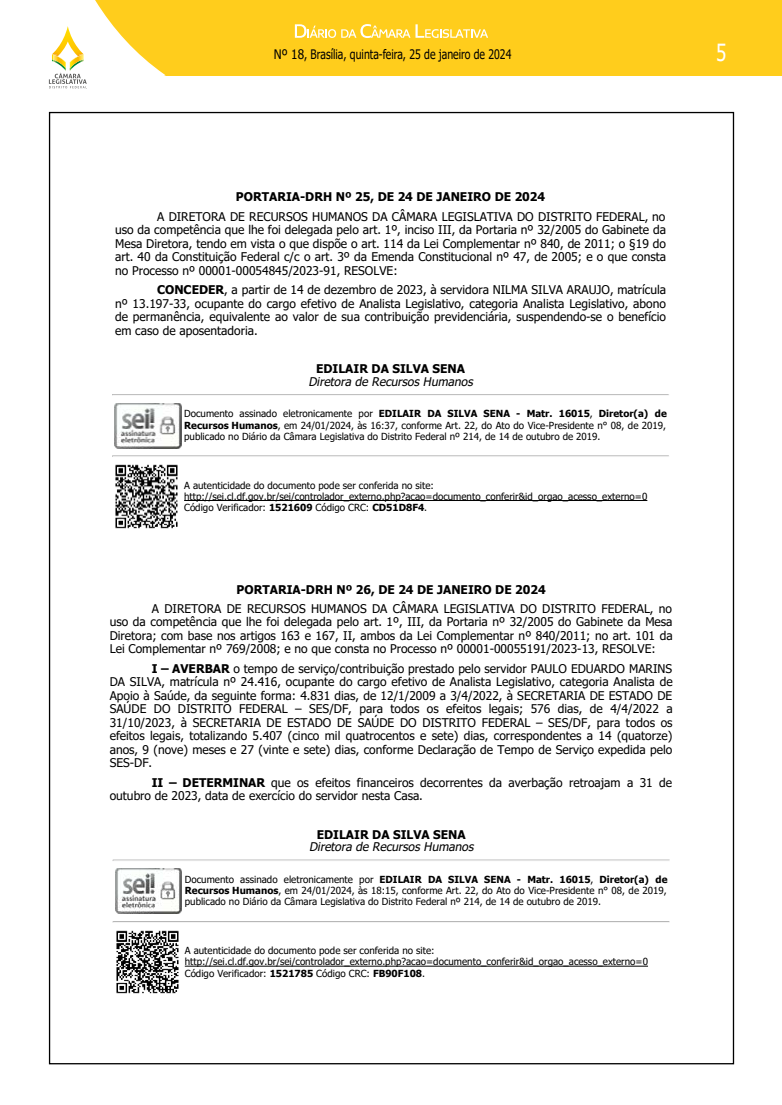
<style>
.page{position:relative;width:782px;height:1105px;background:#fff}
.page>*{position:absolute;margin:0;border:0;box-sizing:border-box;transform-origin:0 0}
.t1{font:23.6px "Tahoma";color:#fff;scale:.8 1}
.t2{font:13.1px "Tahoma";color:#000;scale:.9 1}
.t3{font:12px/13.5px "Tahoma";color:#000;text-align:justify}
.t4{font:700 12px "Tahoma";color:#000}
.t5{font:italic 12px "Tahoma";color:#000}
.t6{font:9.8px/11.3px "Tahoma";color:#000;text-align:justify}
.s1{font-weight:700}
</style>
<div class="page">
<div style="left:0;top:0;width:781px;height:75px;background:#ffcd1c"></div>
<svg style="left:0;top:0;width:165px;height:89px"></svg>
<svg style="left:295px;top:24px;width:193px;height:14px"></svg>
<svg style="left:112px;top:394px;width:557px;height:2px"></svg>
<svg style="left:112px;top:455px;width:557px;height:2px"></svg>
<img style="left:114px;top:403px;width:67px;height:45px">
<img style="left:115px;top:464px;width:63px;height:65px">
<hr style="left:184px;top:500px;width:463px;height:1px;background:#000">
<svg style="left:113px;top:860px;width:556px;height:1px"></svg>
<svg style="left:113px;top:921px;width:556px;height:2px"></svg>
<img style="left:115px;top:869px;width:67px;height:45px">
<img style="left:116px;top:930px;width:63px;height:64px">
<hr style="left:185px;top:966px;width:462px;height:1px;background:#000">
<p class="t2" style="left:274px;top:46px;width:265px">Nº 18, Brasília, quinta-feira, 25 de janeiro de 2024</p>
<h1 class="t1" style="left:715px;top:36px;width:14px">5</h1>
<p class="t4" style="left:236px;top:188px;width:311px">PORTARIA-DRH Nº 25, DE 24 DE JANEIRO DE 2024</p>
<p class="t3" style="left:115px;top:210px;width:552px;text-indent:42px">A DIRETORA DE RECURSOS HUMANOS DA CÂMARA LEGISLATIVA DO DISTRITO FEDERAL, no uso da competência que lhe foi delegada pelo art. 1º, inciso III, da Portaria nº 32/2005 do Gabinete da Mesa Diretora, tendo em vista o que dispõe o art. 114 da Lei Complementar nº 840, de 2011; o §19 do art. 40 da Constituição Federal c/c o art. 3º da Emenda Constitucional nº 47, de 2005; e o que consta no Processo nº 00001-00054845/2023-91, RESOLVE:</p>
<p class="t3" style="left:115px;top:284px;width:552px;text-indent:42px"><span class="s1">CONCEDER</span>, a partir de 14 de dezembro de 2023, à servidora NILMA SILVA ARAUJO, matrícula nº 13.197-33, ocupante do cargo efetivo de Analista Legislativo, categoria Analista Legislativo, abono de permanência, equivalente ao valor de sua contribuição previdenciária, suspendendo-se o benefício em caso de aposentadoria.</p>
<p class="t4" style="left:316px;top:360px;width:150px">EDILAIR DA SILVA SENA</p>
<p class="t5" style="left:308px;top:373px;width:169px">Diretora de RecursosHumanos</p>
<p class="t6" style="left:184px;top:409px;width:484px">Documento assinado eletronicamente por <span class="s1">EDILAIR DA SILVA SENA - Matr. 16015</span>, <span class="s1">Diretor(a) de Recursos Humanos</span>, em 24/01/2024, às 16:37, conforme Art. 22, do Ato do Vice-Presidente n° 08, de 2019, publicado no Diário da Câmara Legislativa do Distrito Federal nº 214, de 14 de outubro de 2019.</p>
<p class="t6" style="left:184px;top:480px;width:464px;text-align:left">A autenticidade do documento pode ser conferida no site: http://sei.cl.df.gov.br/sei/controlador_externo.php?acao=documento_conferir&amp;id_orgao_acesso_externo=0<br>Código Verificador: <span class="s1">1521609</span> Código CRC: <span class="s1">CD51D8F4</span>.</p>
<p class="t4" style="left:236px;top:581px;width:311px">PORTARIA-DRH Nº 26, DE 24 DE JANEIRO DE 2024</p>
<p class="t3" style="left:110px;top:602px;width:564px;text-indent:42px">A DIRETORA DE RECURSOS HUMANOS DA CÂMARA LEGISLATIVA DO DISTRITO FEDERAL, no uso da competência que lhe foi delegada pelo art. 1º, III, da Portaria nº 32/2005 do Gabinete da Mesa Diretora; com base nos artigos 163 e 167, II, ambos da Lei Complementar nº 840/2011; no art. 101 da Lei Complementar nº 769/2008; e no que consta no Processo nº 00001-00055191/2023-13, RESOLVE:</p>
<p class="t3" style="left:110px;top:662px;width:564px;text-indent:42px"><span class="s1">I – AVERBAR</span> o tempo de serviço/contribuição prestado pelo servidor PAULO EDUARDO MARINS DA SILVA, matrícula nº 24.416, ocupante do cargo efetivo de Analista Legislativo, categoria Analista de Apoio à Saúde, da seguinte forma: 4.831 dias, de 12/1/2009 a 3/4/2022, à SECRETARIA DE ESTADO DE SAÚDE DO DISTRITO FEDERAL – SES/DF, para todos os efeitos legais; 576 dias, de 4/4/2022 a 31/10/2023, à SECRETARIA DE ESTADO DE SAÚDE DO DISTRITO FEDERAL – SES/DF, para todos os efeitos legais, totalizando 5.407 (cinco mil quatrocentos e sete) dias, correspondentes a 14 (quatorze) anos, 9 (nove) meses e 27 (vinte e sete) dias, conforme Declaração de Tempo de Serviço expedida pelo SES-DF.</p>
<p class="t3" style="left:110px;top:776px;width:563px;text-indent:42px"><span class="s1">II – DETERMINAR</span> que os efeitos financeiros decorrentes da averbação retroajam a 31 de outubro de 2023, data de exercício do servidor nesta Casa.</p>
<p class="t4" style="left:317px;top:826px;width:150px">EDILAIR DA SILVA SENA</p>
<p class="t5" style="left:309px;top:839px;width:169px">Diretora de RecursosHumanos</p>
<p class="t6" style="left:185px;top:874px;width:484px">Documento assinado eletronicamente por <span class="s1">EDILAIR DA SILVA SENA - Matr. 16015</span>, <span class="s1">Diretor(a) de Recursos Humanos</span>, em 24/01/2024, às 18:15, conforme Art. 22, do Ato do Vice-Presidente n° 08, de 2019, publicado no Diário da Câmara Legislativa do Distrito Federal nº 214, de 14 de outubro de 2019.</p>
<p class="t6" style="left:185px;top:946px;width:464px;text-align:left">A autenticidade do documento pode ser conferida no site: http://sei.cl.df.gov.br/sei/controlador_externo.php?acao=documento_conferir&amp;id_orgao_acesso_externo=0<br>Código Verificador: <span class="s1">1521785</span> Código CRC: <span class="s1">FB90F108</span>.</p>
</div>
